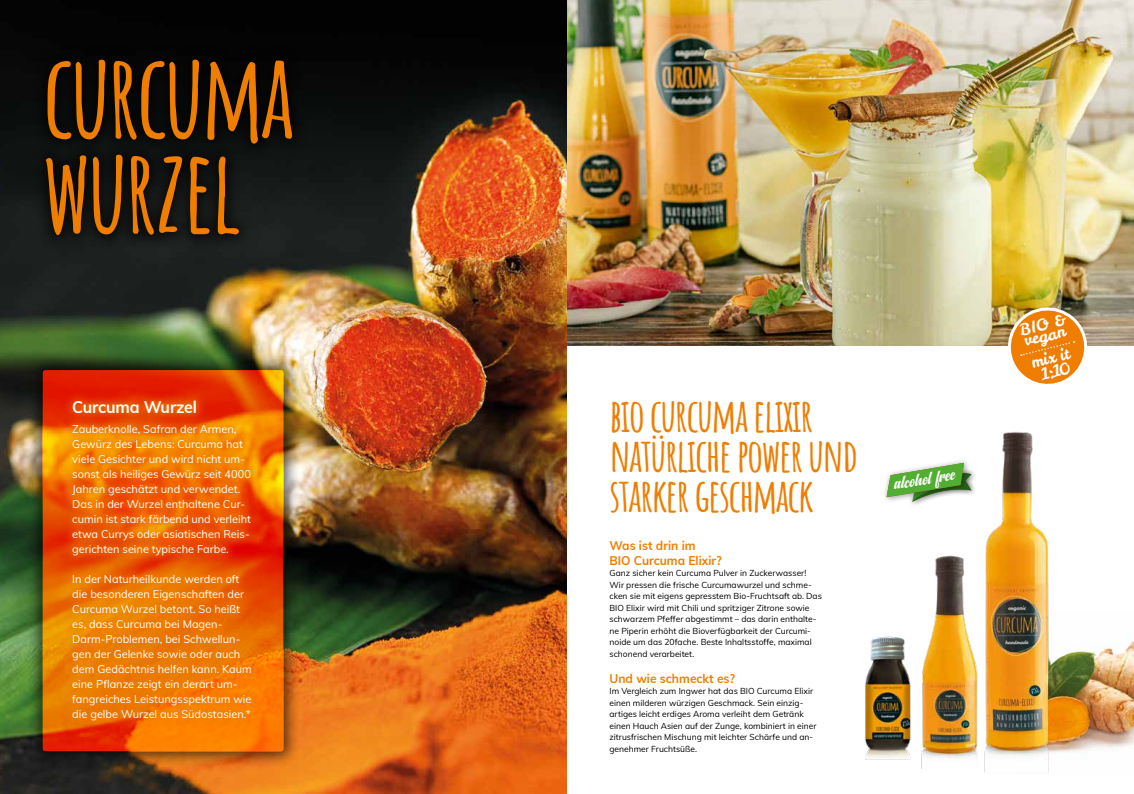
<style>
.page{position:relative;width:1134px;height:794px;background:#fff}
.page>*{position:absolute;margin:0;border:0;box-sizing:border-box;transform-origin:0 0}
.t1{font:700 115px/95px "Amatic SC";letter-spacing:-.04em;color:#ef7d00}
.t2{font:700 45px/40px "Amatic SC";letter-spacing:-.04em;color:#ef7d00}
.t3{font:italic 17.4px "Anydore";color:#fff}
.t4{font:700 16.8px "Mulish";letter-spacing:-.01em;color:#fff;scale:.95 1}
.t5{font:16px/23px "Leckerli One";color:#fff}
.t6{font:700 12.6px/14.4px "Mulish";color:#ef7d00;scale:.95 1}
.t7{font:11px/15px "Mulish";color:#fff}
.t8{font:8.5px/11.5px "Mulish";color:#000}
</style>
<div class="page">
<img style="left:1054px;top:640px;width:80px;height:113px">
<img style="left:567px;top:0;width:567px;height:346px">
<img style="left:0;top:0;width:567px;height:794px">
<div style="left:31px;top:44px;width:277px;height:206px;background:#000;opacity:.6"></div>
<div style="left:27px;top:354px;width:272px;height:413px;background:#000;opacity:.6"></div>
<svg style="left:43px;top:370px;width:240px;height:381px;background:#ec5a00"></svg>
<svg style="left:63px;top:391px;width:198px;height:340px;background:#ec6a00"></svg>
<img style="left:1003px;top:303px;width:87px;height:81px">
<img style="left:984px;top:432px;width:70px;height:341px">
<img style="left:921px;top:555px;width:57px;height:213px">
<div style="left:897px;top:468px;width:80px;height:40px;background:#000;opacity:.4"></div>
<div style="left:882px;top:458px;width:89px;height:46px;background:#000;opacity:.4"></div>
<svg style="left:882px;top:463px;width:89px;height:39px"></svg>
<img style="left:865px;top:636px;width:46px;height:124px">
<h1 class="t1" style="left:43px;top:40px;width:254px">CURCUMA<br>WURZEL</h1>
<h3 class="t4" style="left:72px;top:395px;width:133px">Curcuma Wurzel</h3>
<p class="t7" style="left:72px;top:421px;width:180px">Zauberknolle, Safran der Armen, Gewürz des Lebens: Curcuma hat viele Gesichter und wird nicht um&shy;sonst als heiliges Gewürz seit 4000<br>Jahren geschätzt und verwendet.<br>Das in der Wurzel enthaltene Cur&shy;cumin ist stark färbend und verleiht etwa Currys oder asiatischen Reis&shy;gerichten seine typische Farbe.</p>
<p class="t7" style="left:72px;top:571px;width:181px">In der Naturheilkunde werden oft die besonderen Eigenschaften der<br>Curcuma Wurzel betont. So heißt es, dass Curcuma bei Magen-<br>Darm-Problemen, bei Schwellun&shy;gen der Gelenke sowie oder auch dem Gedächtnis helfen kann. Kaum eine Pflanze zeigt ein derart um&shy;fangreiches Leistungsspektrum wie die gelbe Wurzel aus Südostasien.*</p>
<h2 class="t2" style="left:609px;top:392px;width:250px">BIO CURCUMA ELIXIR<br>NATÜRLICHE POWER UND<br>STARKER GESCHMACK</h2>
<h3 class="t6" style="left:609px;top:538px;width:120px">Was ist drin im<br>BIO Curcuma Elixir?</h3>
<p class="t8" style="left:609px;top:567px;width:214px">Ganz sicher kein Curcuma Pulver in Zuckerwasser!<br>Wir pressen die frische Curcumawurzel und schme&shy;cken sie mit eigens gepresstem Bio-Fruchtsaft ab. Das BIO Elixir wird mit Chili und spritziger Zitrone sowie schwarzem Pfeffer abgestimmt – das darin enthalte&shy;ne Piperin erhöht die Bioverfügbarkeit der Curcumi&shy;noide um das 20fache. Beste Inhaltsstoffe, maximal schonend verarbeitet.</p>
<h3 class="t6" style="left:609px;top:670px;width:134px">Und wie schmeckt es?</h3>
<p class="t8" style="left:609px;top:685px;width:209px">Im Vergleich zum Ingwer hat das BIO Curcuma Elixir einen milderen würzigen Geschmack. Sein einzig&shy;artiges leicht erdiges Aroma verleiht dem Getränk einen Hauch Asien auf der Zunge, kombiniert in einer zitrusfrischen Mischung mit leichter Schärfe und an&shy;genehmer Fruchtsüße.</p>
<h3 class="t3" style="left:892px;top:473px;width:63px;rotate:-9deg">alcohol free</h3>
<h3 class="t5" style="left:1017px;top:319px;width:47px;rotate:-14deg">BIO &amp;</h3>
<h3 class="t5" style="left:1022px;top:330px;width:43px;rotate:-14deg">vegan mix it</h3>
<h3 class="t5" style="left:1038px;top:363px;width:32px;rotate:-14deg">1:10</h3>
</div>
